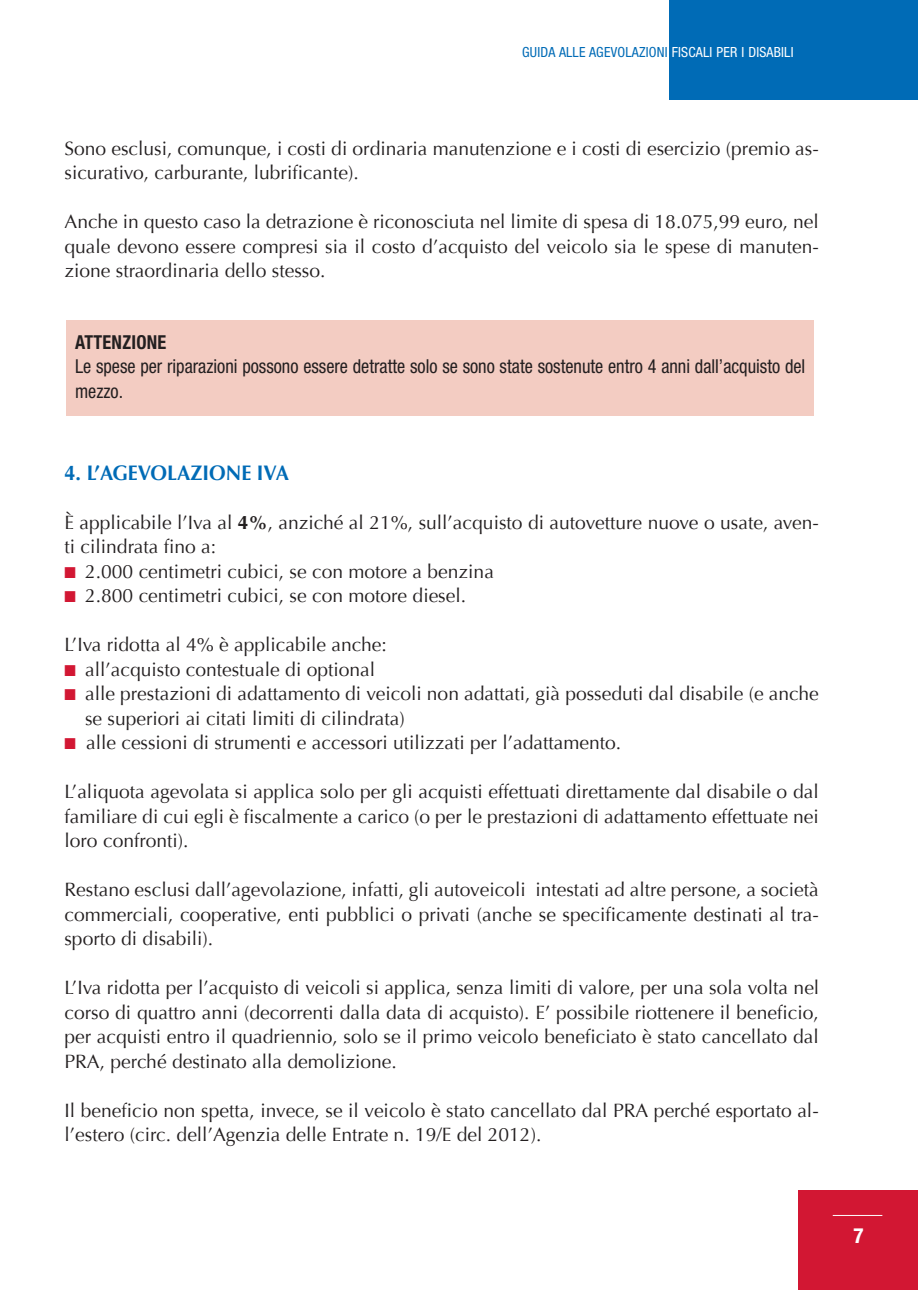
<style>
.page{position:relative;width:918px;height:1290px;background:#fff}
.page>*{position:absolute;margin:0;border:0;box-sizing:border-box;transform-origin:0 0}
.t1{font:700 21px "Optima";color:#006bb6;scale:.95 1}
.t2{font:700 condensed 21px "Helvetica Neue";color:#fff}
.t3{font:19.25px/24.5px "Optima";color:#231f20}
.t4{font:condensed 19.25px/24.5px "Helvetica Neue";color:#231f20;scale:.95 1}
.t5{font:700 condensed 19.25px "Helvetica Neue";letter-spacing:.015em;color:#231f20;scale:.95 1}
.t6{font:condensed 14px "Helvetica Neue";letter-spacing:.015em;color:#006bb6}
.s1{color:#fff}
.s2{font-weight:700}
.s3{color:#d21733}
</style>
<div class="page">
<div style="left:66px;top:320px;width:748px;height:96px;background:#f3ccc2"></div>
<div style="left:799px;top:1190px;width:119px;height:100px;background:#d21733"></div>
<div style="left:670px;top:0;width:248px;height:99px;background:#006bb6"></div>
<hr style="left:832px;top:1215px;width:50px;height:1px;background:#fff">
<p class="t6" style="left:522px;top:47px;width:273px">GUIDA ALLE AGEVOLAZIONI <span class="s1">FISCALI PER I DISABILI</span></p>
<p class="t3" style="left:64px;top:136px;width:756px">Sono esclusi, comunque, i costi di ordinaria manutenzione e i costi di esercizio (premio as&shy;sicurativo, carburante, lubrificante).</p>
<p class="t3" style="left:64px;top:210px;width:756px;text-align:justify">Anche in questo caso la detrazione è riconosciuta nel limite di spesa di 18.075,99 euro, nel quale devono essere compresi sia il costo d’acquisto del veicolo sia le spese di manuten&shy;zione straordinaria dello stesso.</p>
<p class="t5" style="left:75px;top:335px;width:98px">ATTENZIONE</p>
<p class="t4" style="left:75px;top:356px;width:770px">Le spese per riparazioni possono essere detratte solo se sono state sostenute entro 4 anni dall’acquisto del mezzo.</p>
<p class="t1" style="left:64px;top:460px;width:238px">4. L’AGEVOLAZIONE IVA</p>
<p class="t3" style="left:64px;top:510px;width:756px">È applicabile l’Iva al <span class="s2">4%</span>, anziché al 21%, sull’acquisto di autovetture nuove o usate, aven&shy;ti cilindrata fino a:</p>
<p class="t3" style="left:64px;top:559px;width:431px"><span class="s3">■</span> 2.000 centimetri cubici, se con motore a benzina</p>
<p class="t3" style="left:64px;top:583px;width:403px"><span class="s3">■</span> 2.800 centimetri cubici, se con motore diesel.</p>
<p class="t3" style="left:64px;top:632px;width:324px">L’Iva ridotta al 4% è applicabile anche:</p>
<p class="t3" style="left:64px;top:657px;width:312px"><span class="s3">■</span> all’acquisto contestuale di optional</p>
<p class="t3" style="left:85px;top:681px;width:735px;text-indent:-21px"><span class="s3">■</span> alle prestazioni di adattamento di veicoli non adattati, già posseduti dal disabile (e anche se superiori ai citati limiti di cilindrata)</p>
<p class="t3" style="left:64px;top:730px;width:558px"><span class="s3">■</span> alle cessioni di strumenti e accessori utilizzati per l’adattamento.</p>
<p class="t3" style="left:64px;top:779px;width:756px;text-align:justify">L’aliquota agevolata si applica solo per gli acquisti effettuati direttamente dal disabile o dal familiare di cui egli è fiscalmente a carico (o per le prestazioni di adattamento effettuate nei loro confronti).</p>
<p class="t3" style="left:64px;top:877px;width:756px;text-align:justify">Restano esclusi dall’agevolazione, infatti, gli autoveicoli intestati ad altre persone, a società commerciali, cooperative, enti pubblici o privati (anche se specificamente destinati al tra&shy;sporto di disabili).</p>
<p class="t3" style="left:64px;top:975px;width:756px;text-align:justify">L’Iva ridotta per l’acquisto di veicoli si applica, senza limiti di valore, per una sola volta nel corso di quattro anni (decorrenti dalla data di acquisto). E’ possibile riottenere il beneficio, per acquisti entro il quadriennio, solo se il primo veicolo beneficiato è stato cancellato dal PRA, perché destinato alla demolizione.</p>
<p class="t3" style="left:64px;top:1098px;width:756px">Il beneficio non spetta, invece, se il veicolo è stato cancellato dal PRA perché esportato al&shy;l’estero (circ. dell’Agenzia delle Entrate n. 19/E del 2012).</p>
<p class="t2" style="left:853px;top:1227px;width:12px">7</p>
</div>
